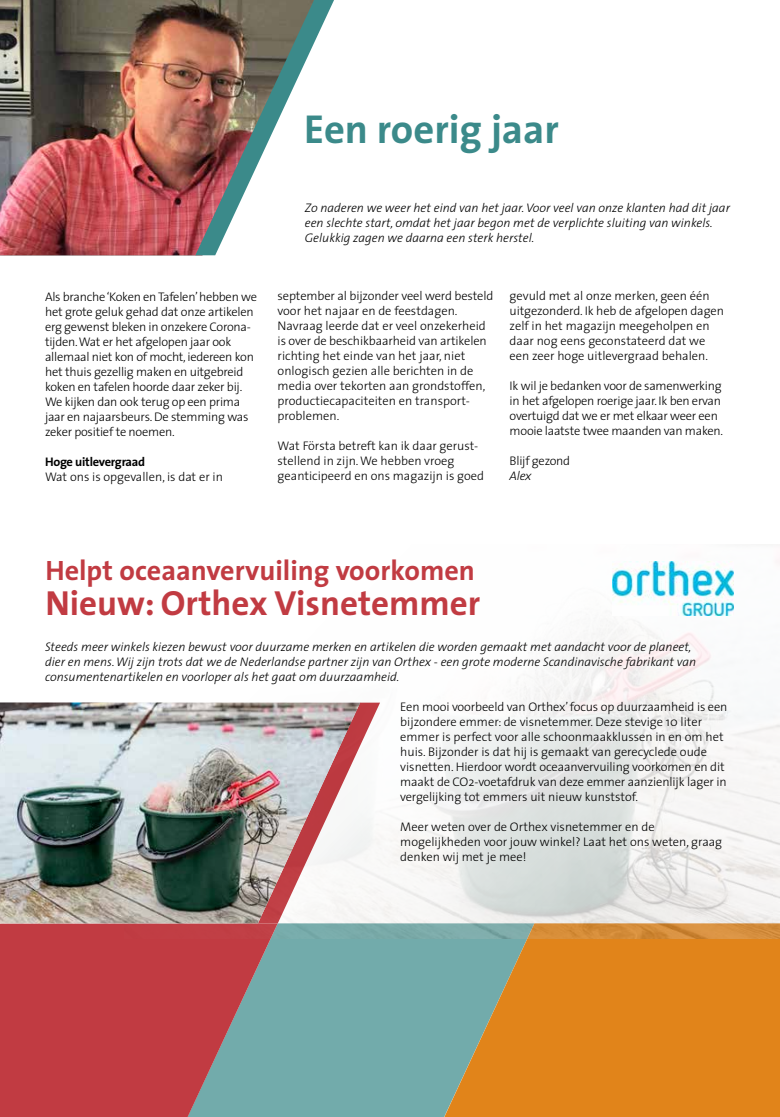
<style>
.page{position:relative;width:780px;height:1117px;background:#fff}
.page>*{position:absolute;margin:0;border:0;box-sizing:border-box;transform-origin:0 0}
.t1{font:700 40.62px "The Sans";color:#3b8a8a}
.t2{font:700 35px "The Sans";color:#c13b42}
.t3{font:700 28.12px "The Sans";color:#c13b42}
.t4{font:300 12.5px/15px "The Sans";letter-spacing:-.01em;color:#000}
.t5{font:italic 300 12.5px/15px "The Sans";color:#000}
.t6{font:700 12.5px "The Sans";letter-spacing:-.02em;color:#000}
</style>
<div class="page">
<img style="left:0;top:0;width:195px;height:255px">
<div style="left:278px;top:938px;width:166px;height:178px;background:#72abab"></div>
<svg style="left:444px;top:938px;width:336px;height:178px;background:#d0892f"></svg>
<svg style="left:0;top:923px;width:278px;height:193px;background:#b34d53"></svg>
<img style="left:195px;top:0;width:139px;height:255px">
<img style="left:0;top:702px;width:124px;height:221px">
<img style="left:124px;top:560px;width:656px;height:378px">
<img style="left:612px;top:561px;width:121px;height:54px">
<h1 class="t1" style="left:304px;top:95px;width:256px">Een roerig jaar</h1>
<p class="t4" style="left:45px;top:288px;width:213px">Als branche ‘Koken en Tafelen’ hebben we het grote geluk gehad dat onze artikelen erg gewenst bleken in onzekere Corona&shy;tijden. Wat er het afgelopen jaar ook allemaal niet kon of mocht, iedereen kon het thuis gezellig maken en uitgebreid koken en tafelen hoorde daar zeker bij.<br>We kijken dan ook terug op een prima jaar en najaarsbeurs. De stemming was zeker positief te noemen.</p>
<p class="t6" style="left:45px;top:451px;width:102px">Hoge uitlevergraad</p>
<p class="t4" style="left:45px;top:468px;width:179px">Wat ons is opgevallen, is dat er in</p>
<p class="t5" style="left:305px;top:200px;width:426px">Zo naderen we weer het eind van het jaar. Voor veel van onze klanten had dit jaar een slechte start, omdat het jaar begon met de verplichte sluiting van winkels.<br>Gelukkig zagen we daarna een sterk herstel.</p>
<p class="t4" style="left:277px;top:288px;width:217px">september al bijzonder veel werd besteld voor het najaar en de feestdagen.<br>Navraag leerde dat er veel onzekerheid is over de beschikbaarheid van artikelen richting het einde van het jaar, niet onlogisch gezien alle berichten in de media over tekorten aan grondstoffen, productiecapaciteiten en transport&shy;problemen.</p>
<p class="t4" style="left:277px;top:438px;width:208px">Wat Första betreft kan ik daar gerust&shy;stellend in zijn. We hebben vroeg geanticipeerd en ons magazijn is goed</p>
<p class="t4" style="left:509px;top:288px;width:216px">gevuld met al onze merken, geen één uitgezonderd. Ik heb de afgelopen dagen zelf in het magazijn meegeholpen en daar nog eens geconstateerd dat we een zeer hoge uitlevergraad behalen.</p>
<p class="t4" style="left:509px;top:378px;width:215px">Ik wil je bedanken voor de samenwerking in het afgelopen roerige jaar. Ik ben ervan overtuigd dat we er met elkaar weer een mooie laatste twee maanden van maken.</p>
<p class="t4" style="left:509px;top:453px;width:62px">Blijf gezond</p>
<p class="t5" style="left:509px;top:468px;width:23px">Alex</p>
<h3 class="t3" style="left:45px;top:547px;width:431px">Helpt oceaanvervuiling voorkomen</h3>
<h2 class="t2" style="left:45px;top:574px;width:436px">Nieuw: Orthex Visnetemmer</h2>
<p class="t5" style="left:45px;top:639px;width:652px">Steeds meer winkels kiezen bewust voor duurzame merken en artikelen die worden gemaakt met aandacht voor de planeet, dier en mens. Wij zijn trots dat we de Nederlandse partner zijn van Orthex - een grote moderne Scandinavische fabrikant van consumentenartikelen en voorloper als het gaat om duurzaamheid.</p>
<p class="t4" style="left:400px;top:699px;width:329px">Een mooi voorbeeld van Orthex’ focus op duurzaamheid is een bijzondere emmer: de visnetemmer. Deze stevige 10 liter emmer is perfect voor alle schoonmaakklussen in en om het huis. Bijzonder is dat hij is gemaakt van gerecyclede oude visnetten. Hierdoor wordt oceaanvervuiling voorkomen en dit maakt de CO2-voetafdruk van deze emmer aanzienlijk lager in vergelijking tot emmers uit nieuw kunststof.</p>
<p class="t4" style="left:400px;top:819px;width:323px">Meer weten over de Orthex visnetemmer en de mogelijkheden voor jouw winkel? Laat het ons weten, graag denken wij met je mee!</p>
</div>
